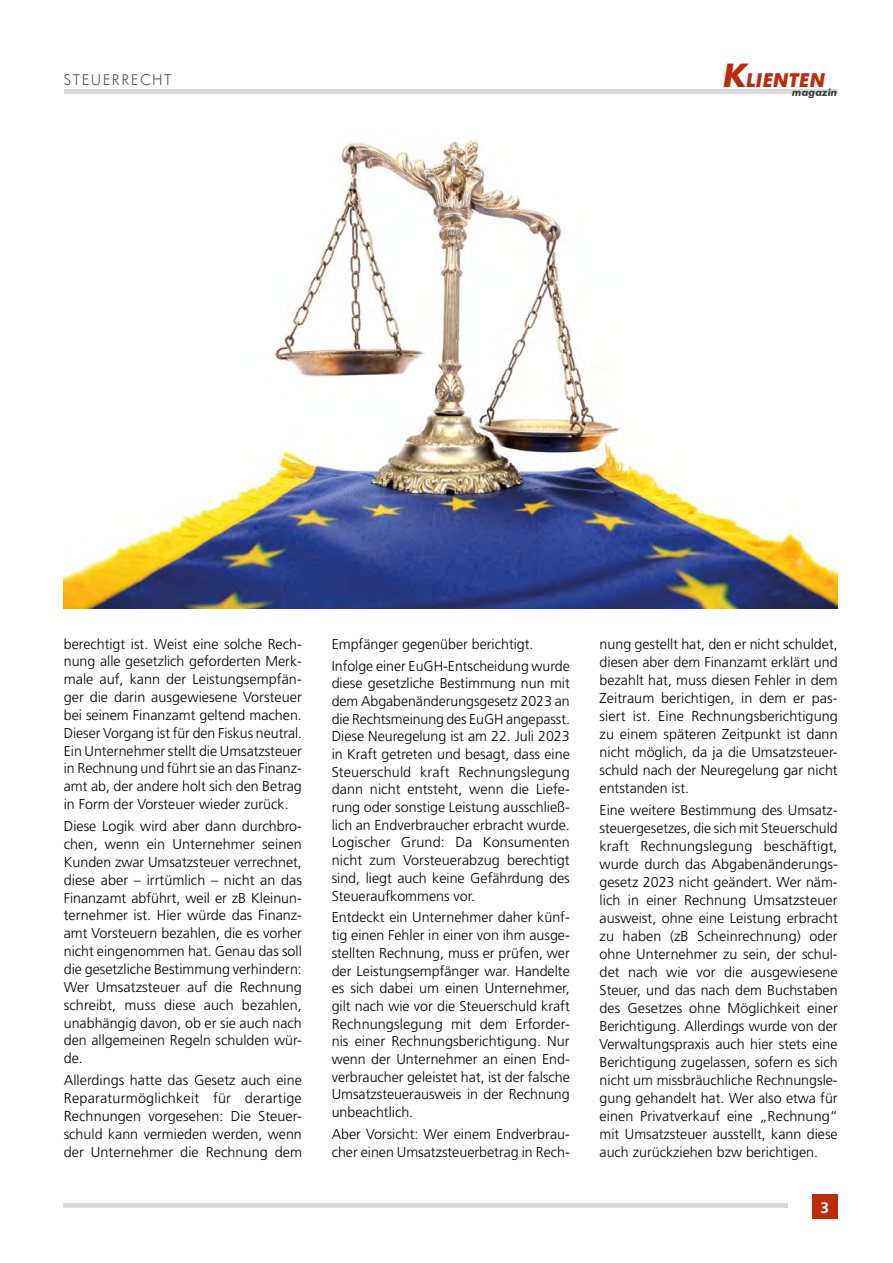
<style>
.page{position:relative;width:893px;height:1263px;background:#fff}
.page>*{position:absolute;margin:0;border:0;box-sizing:border-box;transform-origin:0 0}
.t1{font:italic 700 19.2px "Futura BT";color:#bd2b0b}
.t2{font:700 15.3px "Frutiger LT Std";color:#fff}
.t3{font:300 15px "Futura BT";letter-spacing:.1em;color:#575756}
.t4{font:300 14.25px/18px "Frutiger LT Std";color:#000;text-align:justify}
.t5{font:italic 700 10.35px "Futura BT";color:#3c3c3b}
.s1{font-size:32.55px}
</style>
<div class="page">
<div style="left:64px;top:89px;width:774px;height:5px;background:#dadada"></div>
<div style="left:64px;top:1203px;width:724px;height:5px;background:#dadada"></div>
<div style="left:812px;top:1194px;width:26px;height:25px;background:#bd2b0b"></div>
<img style="left:64px;top:139px;width:774px;height:469px">
<p class="t3" style="left:64px;top:70px;width:109px">STEUERRECHT</p>
<h1 class="t1" style="left:723px;top:68px;width:104px"><span class="s1">K</span>LIENTEN</h1>
<p class="t5" style="left:792px;top:86px;width:47px">magazin</p>
<p class="t4" style="left:64px;top:635px;width:240px">berechtigt ist. Weist eine solche Rech&shy;nung alle gesetzlich geforderten Merk&shy;male auf, kann der Leistungsempfän&shy;ger die darin ausgewiesene Vorsteuer bei seinem Finanzamt geltend machen.<br>Dieser Vorgang ist für den Fiskus neutral.<br>Ein Unternehmer stellt die Umsatzsteuer in Rechnung und führt sie an das Finanz&shy;amt ab, der andere holt sich den Betrag in Form der Vorsteuer wieder zurück.</p>
<p class="t4" style="left:64px;top:818px;width:240px">Diese Logik wird aber dann durchbro&shy;chen, wenn ein Unternehmer seinen Kunden zwar Umsatzsteuer verrechnet, diese aber – irrtümlich – nicht an das Finanzamt abführt, weil er zB Kleinun&shy;ternehmer ist. Hier würde das Finanz&shy;amt Vorsteuern bezahlen, die es vorher nicht eingenommen hat. Genau das soll die gesetzliche Bestimmung verhindern:<br>Wer Umsatzsteuer auf die Rechnung schreibt, muss diese auch bezahlen, unabhängig davon, ob er sie auch nach den allgemeinen Regeln schulden wür&shy;de.</p>
<p class="t4" style="left:64px;top:1072px;width:240px">Allerdings hatte das Gesetz auch eine Reparaturmöglichkeit für derartige Rechnungen vorgesehen: Die Steuer&shy;schuld kann vermieden werden, wenn der Unternehmer die Rechnung dem</p>
<p class="t4" style="left:332px;top:633px;width:240px;line-height:21.9px">Empfänger gegenüber berichtigt.<br>Infolge einer EuGH-Entscheidung wurde</p>
<p class="t4" style="left:332px;top:675px;width:240px">diese gesetzliche Bestimmung nun mit dem Abgabenänderungsgesetz 2023 an die Rechtsmeinung des EuGH angepasst.<br>Diese Neuregelung ist am 22. Juli 2023 in Kraft getreten und besagt, dass eine Steuerschuld kraft Rechnungslegung dann nicht entsteht, wenn die Liefe&shy;rung oder sonstige Leistung ausschließ&shy;lich an Endverbraucher erbracht wurde.<br>Logischer Grund: Da Konsumenten nicht zum Vorsteuerabzug berechtigt sind, liegt auch keine Gefährdung des Steueraufkommens vor.</p>
<p class="t4" style="left:332px;top:909px;width:240px">Entdeckt ein Unternehmer daher künf&shy;tig einen Fehler in einer von ihm ausge&shy;stellten Rechnung, muss er prüfen, wer der Leistungsempfänger war. Handelte es sich dabei um einen Unternehmer, gilt nach wie vor die Steuerschuld kraft Rechnungslegung mit dem Erforder&shy;nis einer Rechnungsberichtigung. Nur wenn der Unternehmer an einen End&shy;verbraucher geleistet hat, ist der falsche Umsatzsteuerausweis in der Rechnung unbeachtlich.</p>
<p class="t4" style="left:332px;top:1125px;width:240px">Aber Vorsicht: Wer einem Endverbrau&shy;cher einen Umsatzsteuerbetrag in Rech-</p>
<p class="t4" style="left:600px;top:635px;width:240px">nung gestellt hat, den er nicht schuldet, diesen aber dem Finanzamt erklärt und bezahlt hat, muss diesen Fehler in dem Zeitraum berichtigen, in dem er pas&shy;siert ist. Eine Rechnungsberichtigung zu einem späteren Zeitpunkt ist dann nicht möglich, da ja die Umsatzsteuer&shy;schuld nach der Neuregelung gar nicht entstanden ist.</p>
<p class="t4" style="left:600px;top:801px;width:240px">Eine weitere Bestimmung des Umsatz&shy;steuergesetzes, die sich mit Steuerschuld kraft Rechnungslegung beschäftigt, wurde durch das Abgabenänderungs&shy;gesetz 2023 nicht geändert. Wer näm&shy;lich in einer Rechnung Umsatzsteuer ausweist, ohne eine Leistung erbracht zu haben (zB Scheinrechnung) oder ohne Unternehmer zu sein, der schul&shy;det nach wie vor die ausgewiesene Steuer, und das nach dem Buchstaben des Gesetzes ohne Möglichkeit einer Berichtigung. Allerdings wurde von der Verwaltungspraxis auch hier stets eine Berichtigung zugelassen, sofern es sich nicht um missbräuchliche Rechnungsle&shy;gung gehandelt hat. Wer also etwa für einen Privatverkauf eine „Rechnung“ mit Umsatzsteuer ausstellt, kann diese auch zurückziehen bzw berichtigen.</p>
<p class="t2" style="left:821px;top:1198px;width:10px">3</p>
</div>
